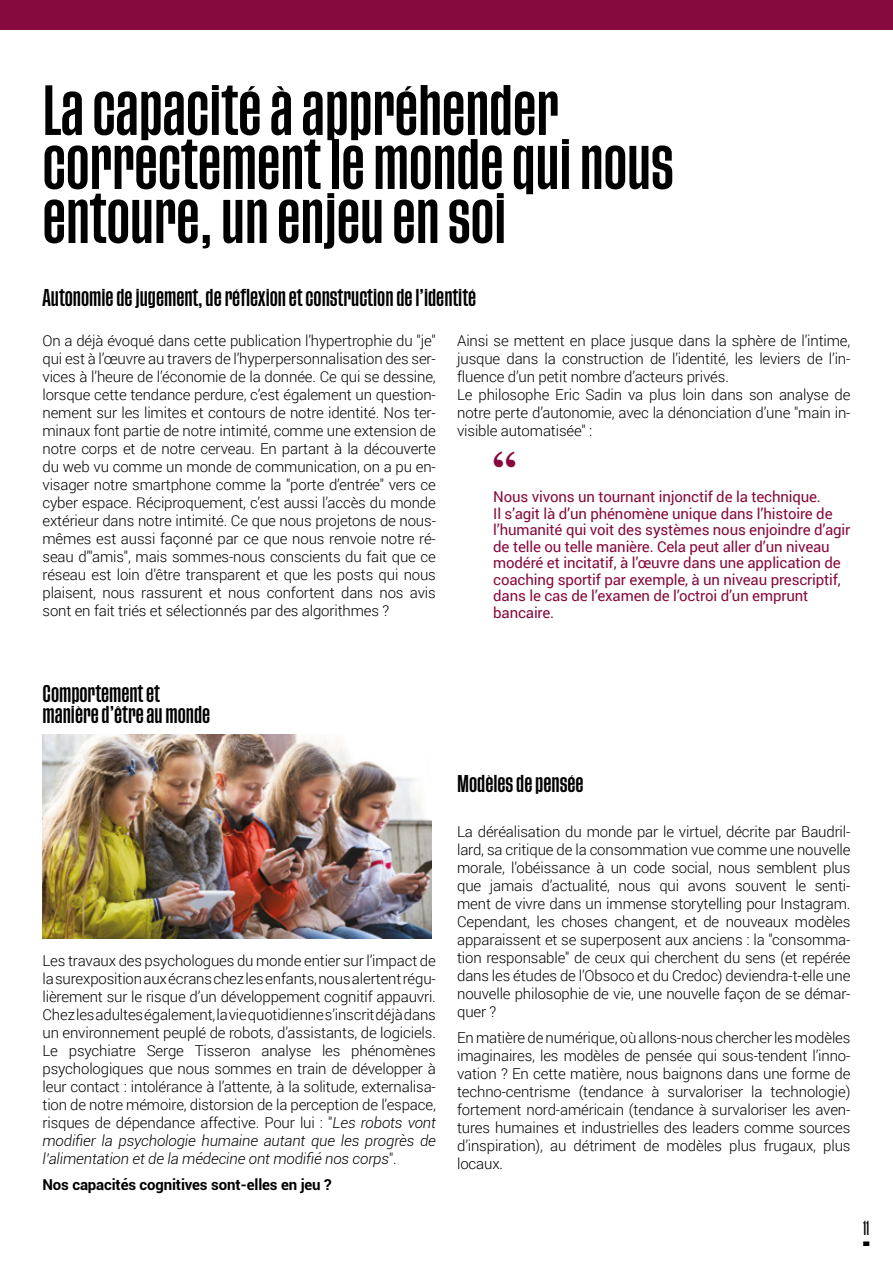
<style>
.page{position:relative;width:893px;height:1263px;background:#fff}
.page>*{position:absolute;margin:0;border:0;box-sizing:border-box;transform-origin:0 0}
.t1{font:500 52.5px/54px "Tusker Grotesk 4500";color:#000}
.t2{font:700 48px "Century Schoolbook";color:#860a3d}
.t3{font:500 18px/21.6px "Tusker Grotesk 4500";color:#000}
.t4{font:300 15px/18px "Roboto";letter-spacing:-.01em;color:#000;text-align:justify}
.t5{font:15px/16.5px "Roboto";letter-spacing:-.01em;color:#860a3d}
.t6{font:700 15px "Roboto";letter-spacing:-.01em;color:#000}
.t7{font:500 15px "Tusker Grotesk 3500";color:#000}
.s1{font-style:italic}
</style>
<div class="page">
<div style="left:0;top:0;width:893px;height:30px;background:#860a3d"></div>
<svg style="left:863px;top:1241px;width:6px;height:5px"></svg>
<img style="left:43px;top:734px;width:389px;height:204px">
<h1 class="t1" style="left:43px;top:87px;width:633px">La capacité à appréhender correctement le monde qui nous entoure, un enjeu en soi</h1>
<p class="t3" style="left:43px;top:288px;width:435px">Autonomie de jugement, de réflexion et construction de l’identité</p>
<p class="t4" style="left:43px;top:331px;width:395px">On a déjà évoqué dans cette publication l’hypertrophie du "je" qui est à l’œuvre au travers de l’hyperpersonnalisation des ser&shy;vices à l’heure de l’économie de la donnée. Ce qui se dessine, lorsque cette tendance perdure, c’est également un question&shy;nement sur les limites et contours de notre identité. Nos ter&shy;minaux font partie de notre intimité, comme une extension de notre corps et de notre cerveau. En partant à la découverte du web vu comme un monde de communication, on a pu en&shy;visager notre smartphone comme la "porte d’entrée" vers ce cyber espace. Réciproquement, c’est aussi l’accès du monde extérieur dans notre intimité. Ce que nous projetons de nous&shy;mêmes est aussi façonné par ce que nous renvoie notre ré&shy;seau d’"amis", mais sommes-nous conscients du fait que ce réseau est loin d’être transparent et que les posts qui nous plaisent, nous rassurent et nous confortent dans nos avis sont en fait triés et sélectionnés par des algorithmes ?</p>
<p class="t4" style="left:457px;top:331px;width:395px;text-align:left">Ainsi se mettent en place jusque dans la sphère de l’intime, jusque dans la construction de l’identité, les leviers de l’in&shy;fluence d’un petit nombre d’acteurs privés.<br>Le philosophe Eric Sadin va plus loin dans son analyse de notre perte d’autonomie, avec la dénonciation d’une "main in&shy;visible automatisée" :</p>
<h2 class="t2" style="left:493px;top:431px;width:25px">“</h2>
<p class="t5" style="left:493px;top:488px;width:359px">Nous vivons un tournant injonctif de la technique.<br>Il s’agit là d’un phénomène unique dans l’histoire de l’humanité qui voit des systèmes nous enjoindre d’agir de telle ou telle manière. Cela peut aller d’un niveau modéré et incitatif, à l’œuvre dans une application de coaching sportif par exemple, à un niveau prescriptif, dans le cas de l’examen de l’octroi d’un emprunt bancaire.</p>
<p class="t3" style="left:43px;top:684px;width:169px">Comportement et manière d’être au monde</p>
<p class="t4" style="left:43px;top:951px;width:395px">Les travaux des psychologues du monde entier sur l’impact de la surexposition aux écrans chez les enfants, nous alertent régu&shy;lièrement sur le risque d’un développement cognitif appauvri.<br>Chez les adultes également, la vie quotidienne s’inscrit déjà dans un environnement peuplé de robots, d’assistants, de logiciels.<br>Le psychiatre Serge Tisseron analyse les phénomènes psychologiques que nous sommes en train de développer à leur contact : intolérance à l’attente, à la solitude, externalisa&shy;tion de notre mémoire, distorsion de la perception de l’espace, risques de dépendance affective. Pour lui : "<span class="s1">Les robots vont modifier la psychologie humaine autant que les progrès de l’alimentation et de la médecine ont modifié nos corps</span>".</p>
<p class="t6" style="left:43px;top:1174px;width:291px">Nos capacités cognitives sont-elles en jeu ?</p>
<p class="t3" style="left:457px;top:774px;width:128px">Modèles de pensée</p>
<p class="t4" style="left:457px;top:822px;width:395px">La déréalisation du monde par le virtuel, décrite par Baudril&shy;lard, sa critique de la consommation vue comme une nouvelle morale, l’obéissance à un code social, nous semblent plus que jamais d’actualité, nous qui avons souvent le senti&shy;ment de vivre dans un immense storytelling pour Instagram.<br>Cependant, les choses changent, et de nouveaux modèles apparaissent et se superposent aux anciens : la "consomma&shy;tion responsable" de ceux qui cherchent du sens (et repérée dans les études de l’Obsoco et du Credoc) deviendra-t-elle une nouvelle philosophie de vie, une nouvelle façon de se démar&shy;quer ?</p>
<p class="t4" style="left:457px;top:1028px;width:395px">En matière de numérique, où allons-nous chercher les modèles imaginaires, les modèles de pensée qui sous-tendent l’inno&shy;vation ? En cette matière, nous baignons dans une forme de techno-centrisme (tendance à survaloriser la technologie) fortement nord-américain (tendance à survaloriser les aven&shy;tures humaines et industrielles des leaders comme sources d’inspiration), au détriment de modèles plus frugaux, plus locaux.</p>
<p class="t7" style="left:863px;top:1219px;width:8px">11</p>
</div>
